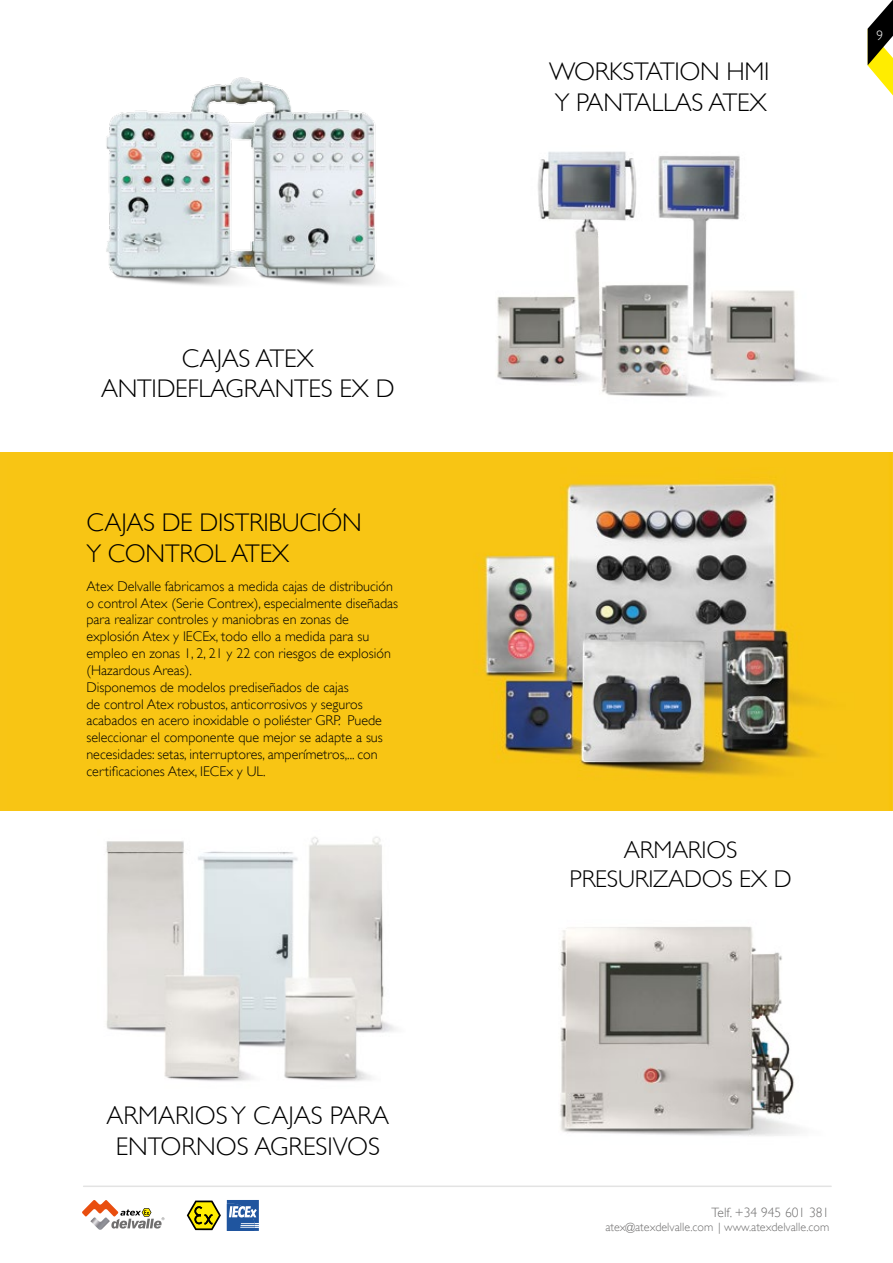
<style>
.page{position:relative;width:893px;height:1263px;background:#fff}
.page>*{position:absolute;margin:0;border:0;box-sizing:border-box;transform-origin:0 0}
.t1{font:300 25.5px/30.6px "Gill Sans";letter-spacing:-.01em;color:#000;text-align:center}
.t2{font:300 24.15px/29.1px "Gill Sans";letter-spacing:-.01em;color:#000;text-align:center}
.t3{font:300 14.1px/16.8px "Gill Sans";color:#000}
.t4{font:300 13.5px "Gill Sans";color:#706f6f}
.t5{font:300 13.5px "Gill Sans";color:#fff}
.t6{font:300 12px "Gill Sans";color:#706f6f}
</style>
<div class="page">
<svg style="left:227px;top:1200px;width:32px;height:31px"></svg>
<svg style="left:82px;top:1200px;width:82px;height:28px"></svg>
<svg style="left:187px;top:1200px;width:34px;height:30px"></svg>
<hr style="left:84px;top:1185px;width:747px;height:2px;background:#e3e3e3">
<svg style="left:868px;top:0;width:25px;height:96px"></svg>
<img style="left:7px;top:452px;width:884px;height:358px">
<img style="left:497px;top:151px;width:327px;height:246px">
<img style="left:106px;top:77px;width:278px;height:209px">
<img style="left:560px;top:926px;width:240px;height:210px">
<img style="left:106px;top:836px;width:290px;height:245px">
<h1 class="t1" style="left:101px;top:343px;width:295px">CAJAS ATEX<br>ANTIDEFLAGRANTES EX D</h1>
<h1 class="t1" style="left:86px;top:507px;width:277px;text-align:left">CAJAS DE DISTRIBUCIÓN<br>Y CONTROL ATEX</h1>
<p class="t3" style="left:86px;top:577px;width:313px">Atex Delvalle fabricamos a medida cajas de distribución o control Atex (Serie Contrex), especialmente diseñadas para realizar controles y maniobras en zonas de explosión Atex y IECEx, todo ello a medida para su empleo en zonas 1, 2, 21 y 22 con riesgos de explosión (Hazardous Areas).<br>Disponemos de modelos prediseñados de cajas<br>de control Atex robustos, anticorrosivos y seguros acabados en acero inoxidable o poliéster GRP. Puede seleccionar el componente que mejor se adapte a sus necesidades: setas, interruptores, amperímetros,... con certificaciones Atex, IECEx y UL.</p>
<h1 class="t1" style="left:106px;top:1100px;width:284px">ARMARIOS Y CAJAS PARA<br>ENTORNOS AGRESIVOS</h1>
<h1 class="t1" style="left:549px;top:56px;width:222px;text-align:left">WORKSTATION HMI<br>Y PANTALLAS ATEX</h1>
<p class="t5" style="left:876px;top:28px;width:8px">9</p>
<h2 class="t2" style="left:570px;top:835px;width:224px">ARMARIOS<br>PRESURIZADOS EX D</h2>
<p class="t4" style="left:712px;top:1205px;width:119px">Telf. +34 945 601 381</p>
<p class="t6" style="left:605px;top:1220px;width:225px">atex@atexdelvalle.com | www.atexdelvalle.com</p>
</div>
